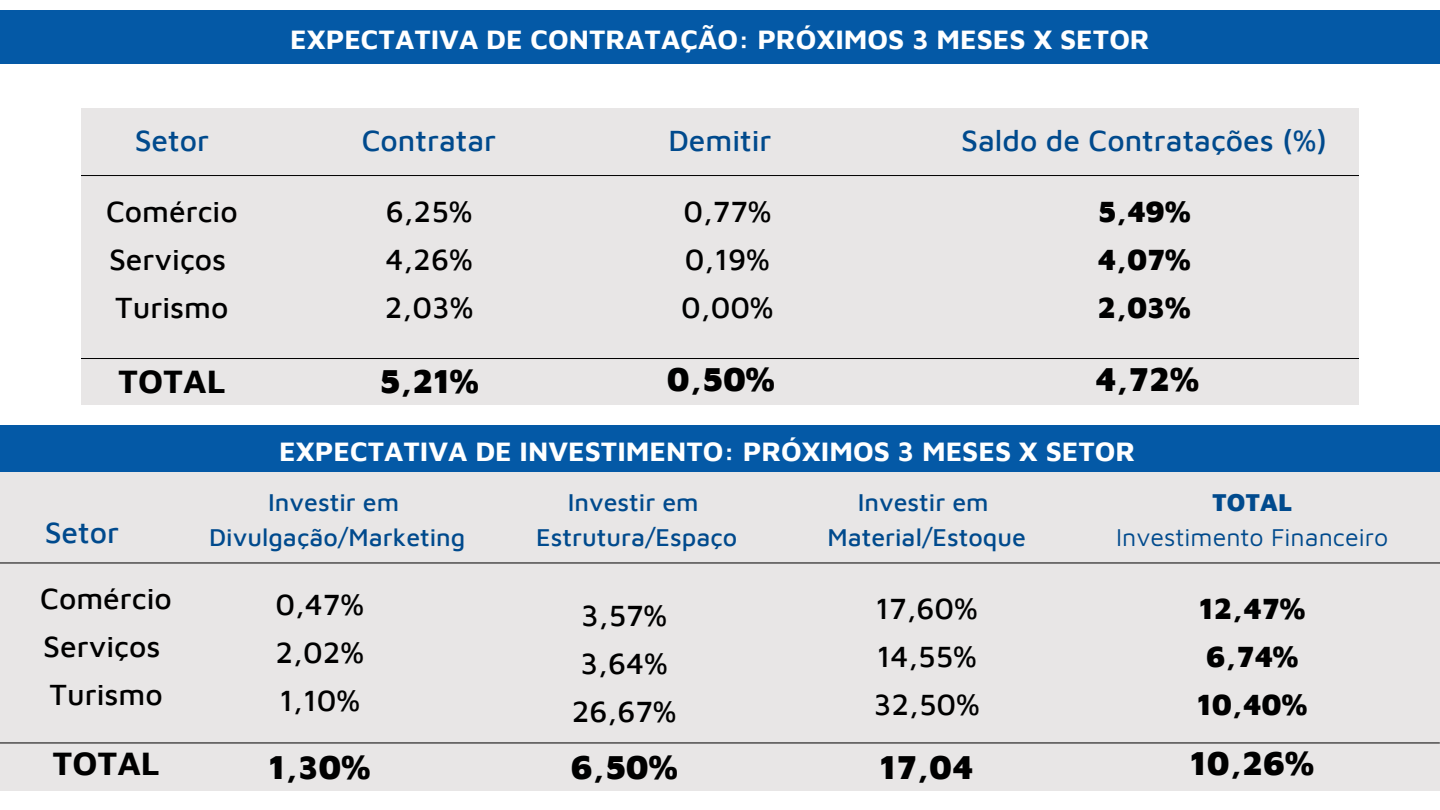
<style>
.page{position:relative;width:1440px;height:810px;background:#fff}
.page>*{position:absolute;margin:0;border:0;box-sizing:border-box;transform-origin:0 0}
.t1{font:900 34px "Maven Pro";color:#000}
.t2{font:700 34px "Maven Pro";color:#000}
.t3{font:500 30px/48px "Maven Pro";color:#000}
.t4{font:500 30px "Maven Pro";color:#004a8d}
.t5{font:900 30px/48px "Maven Pro";color:#000;text-align:justify}
.t6{font:700 28px "Maven Pro";color:#fff}
.t7{font:500 25px/34.5px "Maven Pro";color:#004a8d;text-align:center}
.t8{font:25px "Maven Pro";color:#004a8d}
.t9{font:900 25px "Maven Pro";color:#004a8d}
</style>
<div class="page">
<div style="left:0;top:10px;width:1440px;height:53px;background:#0459a6"></div>
<div style="left:0;top:425px;width:1440px;height:53px;background:#0459a6"></div>
<div style="left:81px;top:109px;width:1278px;height:296px;background:#e8e6e6"></div>
<hr style="left:81px;top:175px;width:1278px;height:1px;background:#000">
<hr style="left:81px;top:358px;width:1278px;height:1px;background:#000">
<div style="left:0;top:472px;width:1440px;height:319px;background:#e8e6e6"></div>
<hr style="left:0;top:563px;width:1440px;height:1px;background:#000">
<hr style="left:0;top:743px;width:1440px;height:1px;background:#000">
<p class="t6" style="left:290px;top:22px;width:861px">EXPECTATIVA DE CONTRATAÇÃO: PRÓXIMOS 3 MESES X SETOR</p>
<p class="t4" style="left:135px;top:122px;width:76px">Setor</p>
<p class="t4" style="left:362px;top:122px;width:136px">Contratar</p>
<p class="t4" style="left:668px;top:122px;width:105px">Demitir</p>
<p class="t4" style="left:961px;top:122px;width:367px">Saldo de Contratações (%)</p>
<p class="t3" style="left:106px;top:186px;width:133px">Comércio<br>Serviços<br>Turismo</p>
<p class="t3" style="left:385px;top:186px;width:90px;text-align:justify">6,25% 4,26% 2,03%</p>
<p class="t3" style="left:681px;top:186px;width:94px">0,77%<br>0,19%<br>0,00%</p>
<p class="t5" style="left:1097px;top:186px;width:95px">5,49% 4,07% 2,03%</p>
<p class="t2" style="left:118px;top:360px;width:109px">TOTAL</p>
<p class="t1" style="left:379px;top:360px;width:101px">5,21%</p>
<p class="t1" style="left:667px;top:359px;width:110px">0,50%</p>
<p class="t1" style="left:1095px;top:359px;width:105px">4,72%</p>
<p class="t4" style="left:45px;top:514px;width:76px">Setor</p>
<p class="t6" style="left:279px;top:434px;width:858px">EXPECTATIVA DE INVESTIMENTO: PRÓXIMOS 3 MESES X SETOR</p>
<p class="t7" style="left:209px;top:485px;width:258px">Investir em<br>Divulgação/Marketing</p>
<p class="t7" style="left:536px;top:485px;width:203px">Investir em<br>Estrutura/Espaço</p>
<p class="t7" style="left:827px;top:485px;width:200px">Investir em<br>Material/Estoque</p>
<p class="t9" style="left:1212px;top:487px;width:81px">TOTAL</p>
<p class="t8" style="left:1116px;top:522px;width:274px">Investimento Financeiro</p>
<p class="t3" style="left:40px;top:574px;width:133px">Comércio<br>Serviços<br>Turismo</p>
<p class="t3" style="left:275px;top:579px;width:90px;text-align:justify">0,47% 2,02% 1,10%</p>
<p class="t3" style="left:572px;top:590px;width:106px;text-align:center">3,57%<br>3,64%<br>26,67%</p>
<p class="t3" style="left:874px;top:584px;width:107px;text-align:justify">17,60% 14,55% 32,50%</p>
<p class="t2" style="left:52px;top:742px;width:109px">TOTAL</p>
<p class="t1" style="left:269px;top:746px;width:102px">1,30%</p>
<p class="t1" style="left:880px;top:746px;width:95px">17,04</p>
<p class="t5" style="left:1197px;top:584px;width:111px;text-align:left">12,47%<br>6,74%<br>10,40%</p>
<p class="t1" style="left:571px;top:746px;width:108px">6,50%</p>
<p class="t1" style="left:1191px;top:742px;width:125px">10,26%</p>
</div>
